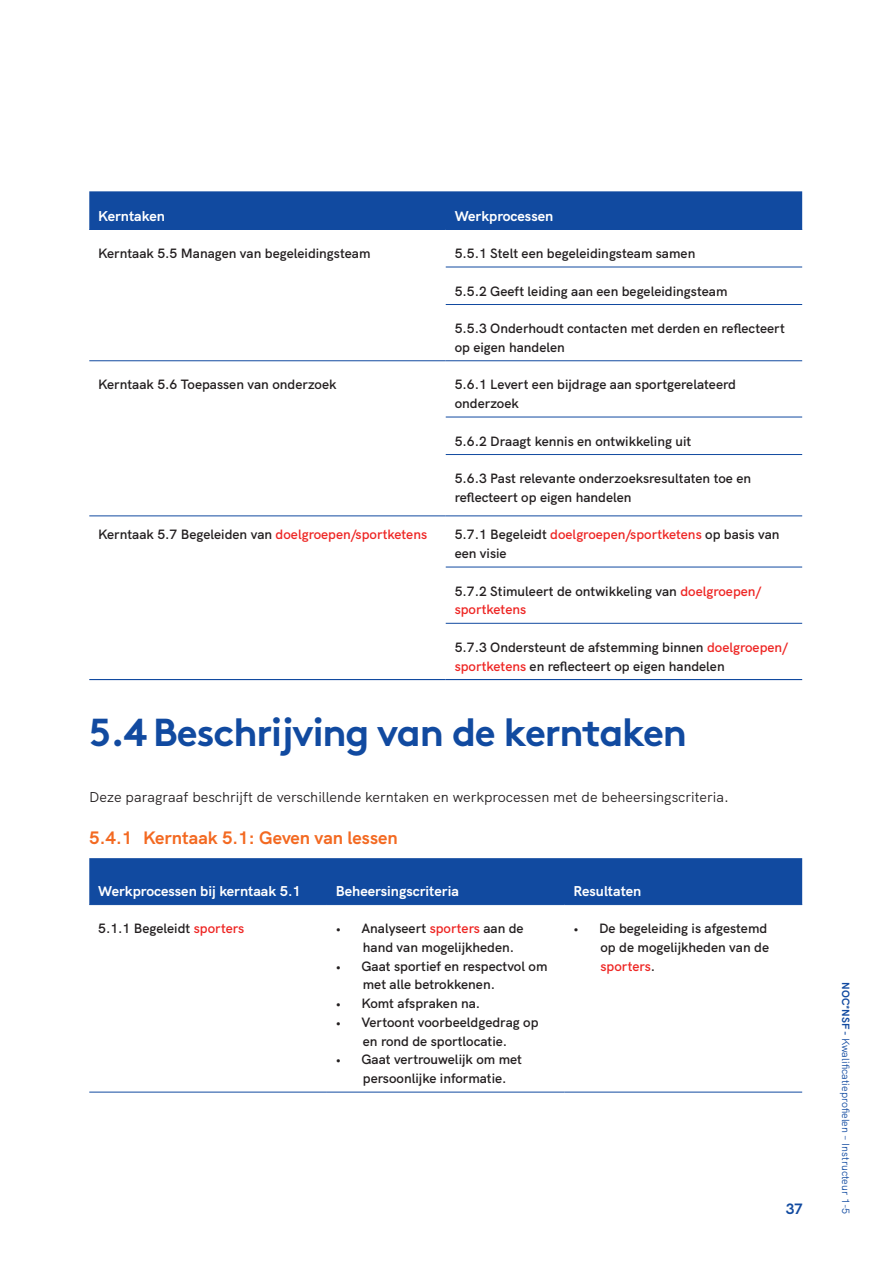
<style>
.page{position:relative;width:893px;height:1263px;background:#fff}
.page>*{position:absolute;margin:0;border:0;box-sizing:border-box;transform-origin:0 0}
.t1{font:700 39px "Brown";letter-spacing:-.03em;color:#114aa0}
.t2{font:700 18px "HK Grotesk";color:#f36921}
.t3{font:700 15px "HK Grotesk";color:#114aa0}
.t4{font:14.25px "HK Grotesk";color:#231f20}
.t5{font:700 14.25px "HK Grotesk";color:#fff}
.t6{font:600 13.5px/18.8px "HK Grotesk";color:#231f20}
.t7{font:10.5px "HK Grotesk";color:#114aa0}
.s1{color:#ee2624}
.s2{font-weight:700}
</style>
<div class="page">
<div style="left:89px;top:191px;width:713px;height:38px;background:#114aa0"></div>
<hr style="left:89px;top:679px;width:357px;height:1px;background:#114aa0">
<hr style="left:89px;top:229px;width:357px;height:1px;background:#114aa0">
<hr style="left:446px;top:229px;width:356px;height:1px;background:#114aa0">
<hr style="left:89px;top:516px;width:357px;height:1px;background:#114aa0">
<hr style="left:446px;top:623px;width:356px;height:1px;background:#114aa0">
<hr style="left:446px;top:679px;width:356px;height:1px;background:#114aa0">
<hr style="left:446px;top:267px;width:356px;height:1px;background:#114aa0">
<hr style="left:446px;top:304px;width:356px;height:1px;background:#114aa0">
<hr style="left:89px;top:360px;width:357px;height:1px;background:#114aa0">
<hr style="left:446px;top:360px;width:356px;height:1px;background:#114aa0">
<hr style="left:446px;top:417px;width:356px;height:1px;background:#114aa0">
<hr style="left:446px;top:454px;width:356px;height:1px;background:#114aa0">
<hr style="left:446px;top:516px;width:356px;height:1px;background:#114aa0">
<hr style="left:446px;top:567px;width:356px;height:1px;background:#114aa0">
<div style="left:89px;top:858px;width:713px;height:46px;background:#114aa0"></div>
<hr style="left:89px;top:904px;width:238px;height:1px;background:#114aa0">
<hr style="left:327px;top:904px;width:238px;height:1px;background:#114aa0">
<hr style="left:565px;top:904px;width:237px;height:1px;background:#114aa0">
<hr style="left:89px;top:1092px;width:238px;height:1px;background:#114aa0">
<hr style="left:327px;top:1092px;width:238px;height:1px;background:#114aa0">
<hr style="left:565px;top:1092px;width:237px;height:1px;background:#114aa0">
<p class="t5" style="left:98px;top:204px;width:68px">Kerntaken</p>
<p class="t5" style="left:455px;top:204px;width:100px">Werkprocessen</p>
<p class="t6" style="left:98px;top:243px;width:274px">Kerntaak 5.5 Managen van begeleidingsteam</p>
<p class="t6" style="left:455px;top:243px;width:242px">5.5.1 Stelt een begeleidingsteam samen</p>
<p class="t6" style="left:455px;top:280px;width:274px">5.5.2 Geeft leiding aan een begeleidingsteam</p>
<p class="t6" style="left:455px;top:318px;width:332px">5.5.3 Onderhoudt contacten met derden en reflecteert op eigen handelen</p>
<p class="t6" style="left:98px;top:374px;width:240px">Kerntaak 5.6 Toepassen van onderzoek</p>
<p class="t6" style="left:455px;top:374px;width:283px">5.6.1 Levert een bijdrage aan sportgerelateerd onderzoek</p>
<p class="t6" style="left:455px;top:430px;width:238px">5.6.2 Draagt kennis en ontwikkeling uit</p>
<p class="t6" style="left:455px;top:468px;width:298px">5.6.3 Past relevante onderzoeksresultaten toe en reflecteert op eigen handelen</p>
<p class="t6" style="left:98px;top:524px;width:330px">Kerntaak 5.7 Begeleiden van <span class="s1">doelgroepen/sportketens</span></p>
<p class="t6" style="left:455px;top:524px;width:326px">5.7.1 Begeleidt <span class="s1">doelgroepen/sportketens</span> op basis van een visie</p>
<p class="t6" style="left:455px;top:580px;width:308px">5.7.2 Stimuleert de ontwikkeling van <span class="s1">doelgroepen/ sportketens</span></p>
<p class="t6" style="left:455px;top:637px;width:335px">5.7.3 Ondersteunt de afstemming binnen <span class="s1">doelgroepen/ sportketens</span> en reflecteert op eigen handelen</p>
<h1 class="t1" style="left:89px;top:700px;width:599px">5.4 Beschrijving van de kerntaken</h1>
<p class="t4" style="left:89px;top:786px;width:641px">Deze paragraaf beschrijft de verschillende kerntaken en werkprocessen met de beheersingscriteria.</p>
<h2 class="t2" style="left:89px;top:824px;width:310px">5.4.1 Kerntaak 5.1: Geven van lessen</h2>
<p class="t5" style="left:98px;top:879px;width:204px">Werkprocessen bij kerntaak 5.1</p>
<p class="t5" style="left:336px;top:879px;width:125px">Beheersingscriteria</p>
<p class="t5" style="left:573px;top:879px;width:69px">Resultaten</p>
<p class="t6" style="left:98px;top:918px;width:147px">5.1.1 Begeleidt <span class="s1">sporters</span></p>
<p class="t6" style="left:363px;top:918px;width:162px;text-indent:-27px">• Analyseert <span class="s1">sporters</span> aan de hand van mogelijkheden.</p>
<p class="t6" style="left:363px;top:955px;width:186px;text-indent:-27px">• Gaat sportief en respectvol om met alle betrokkenen.</p>
<p class="t6" style="left:336px;top:993px;width:146px">• Komt afspraken na.</p>
<p class="t6" style="left:336px;top:1012px;width:204px;text-align:center">• Vertoont voorbeeldgedrag op en rond de sportlocatie.</p>
<p class="t6" style="left:363px;top:1049px;width:161px;text-indent:-27px">• Gaat vertrouwelijk om met persoonlijke informatie.</p>
<p class="t6" style="left:600px;top:918px;width:170px;text-indent:-27px">• De begeleiding is afgestemd op de mogelijkheden van de <span class="s1">sporters</span>.</p>
<p class="t3" style="left:786px;top:1197px;width:19px">37</p>
<p class="t7" style="left:854px;top:982px;width:234px;rotate:90deg"><span class="s2">NOC*NSF -</span> Kwalificatieprofielen – Instructeur 1-5</p>
</div>
